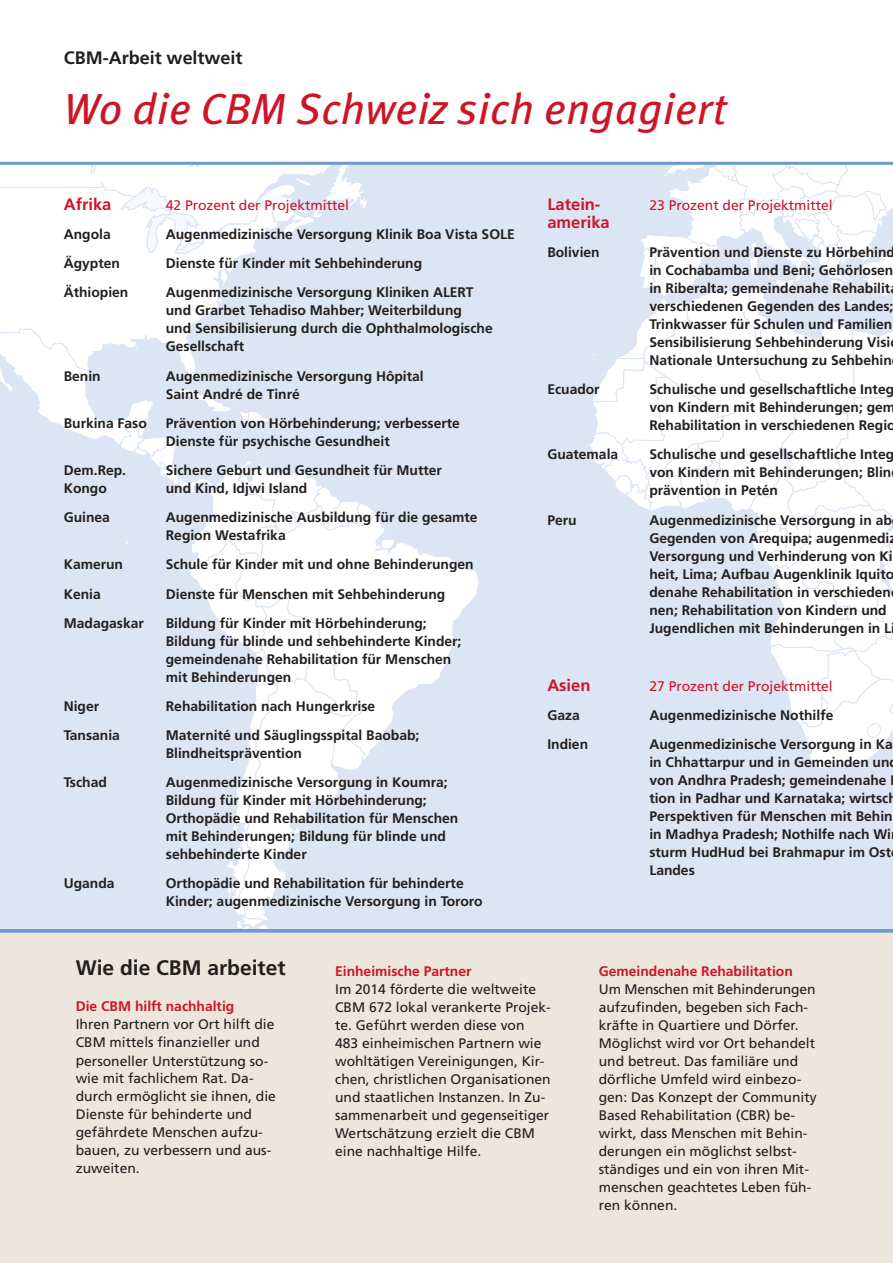
<style>
.page{position:relative;width:893px;height:1263px;background:#fff}
.page>*{position:absolute;margin:0;border:0;box-sizing:border-box;transform-origin:0 0}
.t1{font:italic 43.5px "Meta Pro";color:#cd1527}
.t2{font:700 21px "Frutiger LT";color:#231f20}
.t3{font:700 18px "Frutiger LT";color:#231f20}
.t4{font:700 16.5px "Frutiger LT";color:#cd1527}
.t5{font:700 13.8px/18px "Frutiger LT";color:#231f20}
.t6{font:13.8px/18px "Frutiger LT";color:#231f20}
.t7{font:13.8px "Frutiger LT";color:#cd1527}
.t8{font:700 13.8px "Frutiger LT";color:#cd1527}
</style>
<div class="page">
<div style="left:279px;top:165px;width:614px;height:764px;background:#dce5f4"></div>
<svg style="left:197px;top:263px;width:82px;height:59px"></svg>
<svg style="left:395px;top:505px;width:85px;height:258px"></svg>
<svg style="left:538px;top:429px;width:4px;height:4px"></svg>
<svg style="left:548px;top:436px;width:9px;height:9px"></svg>
<svg style="left:524px;top:274px;width:18px;height:11px"></svg>
<svg style="left:586px;top:165px;width:307px;height:605px"></svg>
<svg style="left:0;top:322px;width:395px;height:607px"></svg>
<svg style="left:0;top:165px;width:368px;height:98px"></svg>
<div style="left:0;top:932px;width:893px;height:331px;background:#ece6dc"></div>
<hr style="left:0;top:929px;width:893px;height:3px;background:#6f9ad0">
<hr style="left:0;top:162px;width:893px;height:3px;background:#6f9ad0">
<hr style="left:0;top:930px;width:893px;height:3px;background:#6f9ad0">
<h3 class="t3" style="left:64px;top:50px;width:180px">CBM-Arbeit weltweit</h3>
<h1 class="t1" style="left:64px;top:94px;width:664px">Wo die CBM Schweiz sich engagiert</h1>
<p class="t4" style="left:64px;top:198px;width:49px">Afrika</p>
<p class="t7" style="left:166px;top:200px;width:185px">42 Prozent der Projektmittel</p>
<p class="t5" style="left:64px;top:226px;width:48px">Angola</p>
<p class="t5" style="left:166px;top:226px;width:350px">Augenmedizinische Versorgung Klinik Boa Vista SOLE</p>
<p class="t5" style="left:64px;top:256px;width:58px">Ägypten</p>
<p class="t5" style="left:166px;top:256px;width:258px">Dienste für Kinder mit Sehbehinderung</p>
<p class="t5" style="left:64px;top:285px;width:66px">Äthiopien</p>
<p class="t5" style="left:166px;top:285px;width:328px">Augenmedizinische Versorgung Kliniken ALERT und Grarbet Tehadiso Mahber; Weiterbildung<br>und Sensibilisierung durch die Ophthalmologische Gesellschaft</p>
<p class="t5" style="left:64px;top:368px;width:38px">Benin</p>
<p class="t5" style="left:166px;top:368px;width:259px">Augenmedizinische Versorgung Hôpital<br>Saint André de Tinré</p>
<p class="t5" style="left:64px;top:415px;width:85px">Burkina Faso</p>
<p class="t5" style="left:166px;top:415px;width:296px">Prävention von Hörbehinderung; verbesserte<br>Dienste für psychische Gesundheit</p>
<p class="t5" style="left:64px;top:462px;width:64px">Dem.Rep.</p>
<p class="t5" style="left:166px;top:462px;width:278px">Sichere Geburt und Gesundheit für Mutter</p>
<p class="t5" style="left:64px;top:480px;width:45px">Kongo</p>
<p class="t5" style="left:166px;top:480px;width:143px">und Kind, Idjwi Island</p>
<p class="t5" style="left:64px;top:509px;width:48px">Guinea</p>
<p class="t5" style="left:166px;top:509px;width:313px">Augenmedizinische Ausbildung für die gesamte<br>Region Westafrika</p>
<p class="t5" style="left:64px;top:557px;width:61px">Kamerun</p>
<p class="t5" style="left:166px;top:557px;width:309px">Schule für Kinder mit und ohne Behinderungen</p>
<p class="t5" style="left:64px;top:586px;width:38px">Kenia</p>
<p class="t5" style="left:166px;top:586px;width:281px">Dienste für Menschen mit Sehbehinderung</p>
<p class="t5" style="left:64px;top:615px;width:82px">Madagaskar</p>
<p class="t5" style="left:166px;top:615px;width:297px">Bildung für Kinder mit Hörbehinderung; Bildung für blinde und sehbehinderte Kinder; gemeindenahe Rehabilitation für Menschen mit Behinderungen</p>
<p class="t5" style="left:64px;top:698px;width:37px">Niger</p>
<p class="t5" style="left:166px;top:698px;width:211px">Rehabilitation nach Hungerkrise</p>
<p class="t5" style="left:64px;top:727px;width:58px">Tansania</p>
<p class="t5" style="left:166px;top:727px;width:255px">Maternité und Säuglingsspital Baobab;<br>Blindheitsprävention</p>
<p class="t5" style="left:64px;top:774px;width:45px">Tschad</p>
<p class="t5" style="left:166px;top:774px;width:294px">Augenmedizinische Versorgung in Koumra; Bildung für Kinder mit Hörbehinderung; Orthopädie und Rehabilitation für Menschen mit Behinderungen; Bildung für blinde und sehbehinderte Kinder</p>
<p class="t5" style="left:64px;top:876px;width:52px">Uganda</p>
<p class="t5" style="left:166px;top:876px;width:318px">Orthopädie und Rehabilitation für behinderte<br>Kinder; augenmedizinische Versorgung in Tororo</p>
<p class="t4" style="left:547px;top:198px;width:55px">Latein-</p>
<p class="t7" style="left:649px;top:200px;width:185px">23 Prozent der Projektmittel</p>
<p class="t4" style="left:547px;top:216px;width:64px">amerika</p>
<p class="t5" style="left:547px;top:244px;width:54px">Bolivien</p>
<p class="t5" style="left:649px;top:244px;width:247px">Prävention und Dienste zu Hörbehind in Cochabamba und Beni; Gehörlosen in Riberalta; gemeindenahe Rehabilit verschiedenen Gegenden des Landes; Trinkwasser für Schulen und Familien Sensibilisierung Sehbehinderung Visi Nationale Untersuchung zu Sehbehin</p>
<p class="t5" style="left:547px;top:381px;width:54px">Ecuador</p>
<p class="t5" style="left:649px;top:381px;width:248px;text-align:justify">Schulische und gesellschaftliche Integ von Kindern mit Behinderungen; gem Rehabilitation in verschiedenen Regio</p>
<p class="t5" style="left:547px;top:447px;width:72px">Guatemala</p>
<p class="t5" style="left:649px;top:447px;width:246px">Schulische und gesellschaftliche Integ von Kindern mit Behinderungen; Blin prävention in Petén</p>
<p class="t5" style="left:547px;top:512px;width:31px">Peru</p>
<p class="t5" style="left:649px;top:512px;width:248px">Augenmedizinische Versorgung in ab Gegenden von Arequipa; augenmediz Versorgung und Verhinderung von Ki heit, Lima; Aufbau Augenklinik Iquito denahe Rehabilitation in verschieden nen; Rehabilitation von Kindern und Jugendlichen mit Behinderungen in L</p>
<p class="t4" style="left:547px;top:679px;width:45px">Asien</p>
<p class="t7" style="left:649px;top:681px;width:185px">27 Prozent der Projektmittel</p>
<p class="t5" style="left:547px;top:707px;width:34px">Gaza</p>
<p class="t5" style="left:649px;top:707px;width:186px">Augenmedizinische Nothilfe</p>
<p class="t5" style="left:547px;top:737px;width:42px">Indien</p>
<p class="t5" style="left:649px;top:737px;width:249px">Augenmedizinische Versorgung in Ka in Chhattarpur und in Gemeinden un von Andhra Pradesh; gemeindenahe tion in Padhar und Karnataka; wirtsch<br>Perspektiven für Menschen mit Behin in Madhya Pradesh; Nothilfe nach Wi sturm HudHud bei Brahmapur im Ost<br>Landes</p>
<h2 class="t2" style="left:76px;top:960px;width:211px">Wie die CBM arbeitet</h2>
<p class="t8" style="left:76px;top:1001px;width:160px">Die CBM hilft nachhaltig</p>
<p class="t6" style="left:76px;top:1017px;width:202px">Ihren Partnern vor Ort hilft die<br>CBM mittels finanzieller und personeller Unterstützung so&shy;wie mit fachlichem Rat. Da&shy;durch ermöglicht sie ihnen, die<br>Dienste für behinderte und gefährdete Menschen aufzu - bauen, zu verbessern und aus - zuweiten.</p>
<p class="t8" style="left:335px;top:965px;width:138px">Einheimische Partner</p>
<p class="t6" style="left:335px;top:981px;width:217px">Im 2014 förderte die weltweite<br>CBM 672 lokal verankerte Projek&shy;te. Geführt werden diese von<br>483 einheimischen Partnern wie wohltätigen Vereinigungen, Kir&shy;chen, christlichen Organisationen und staatlichen Instanzen. In Zu&shy;sammenarbeit und gegenseitiger<br>Wertschätzung erzielt die CBM eine nachhaltige Hilfe.</p>
<p class="t8" style="left:599px;top:965px;width:196px">Gemeindenahe Rehabilitation</p>
<p class="t6" style="left:599px;top:981px;width:219px">Um Menschen mit Behinderungen aufzufinden, begeben sich Fach&shy;kräfte in Quartiere und Dörfer.<br>Möglichst wird vor Ort behandelt und betreut. Das familiäre und dörfliche Umfeld wird einbezo&shy;gen: Das Konzept der Community<br>Based Rehabilitation (CBR) be&shy;wirkt, dass Menschen mit Behin&shy;derungen ein möglichst selbst&shy;ständiges und ein von ihren Mit&shy;menschen geachtetes Leben füh&shy;ren können.</p>
</div>
